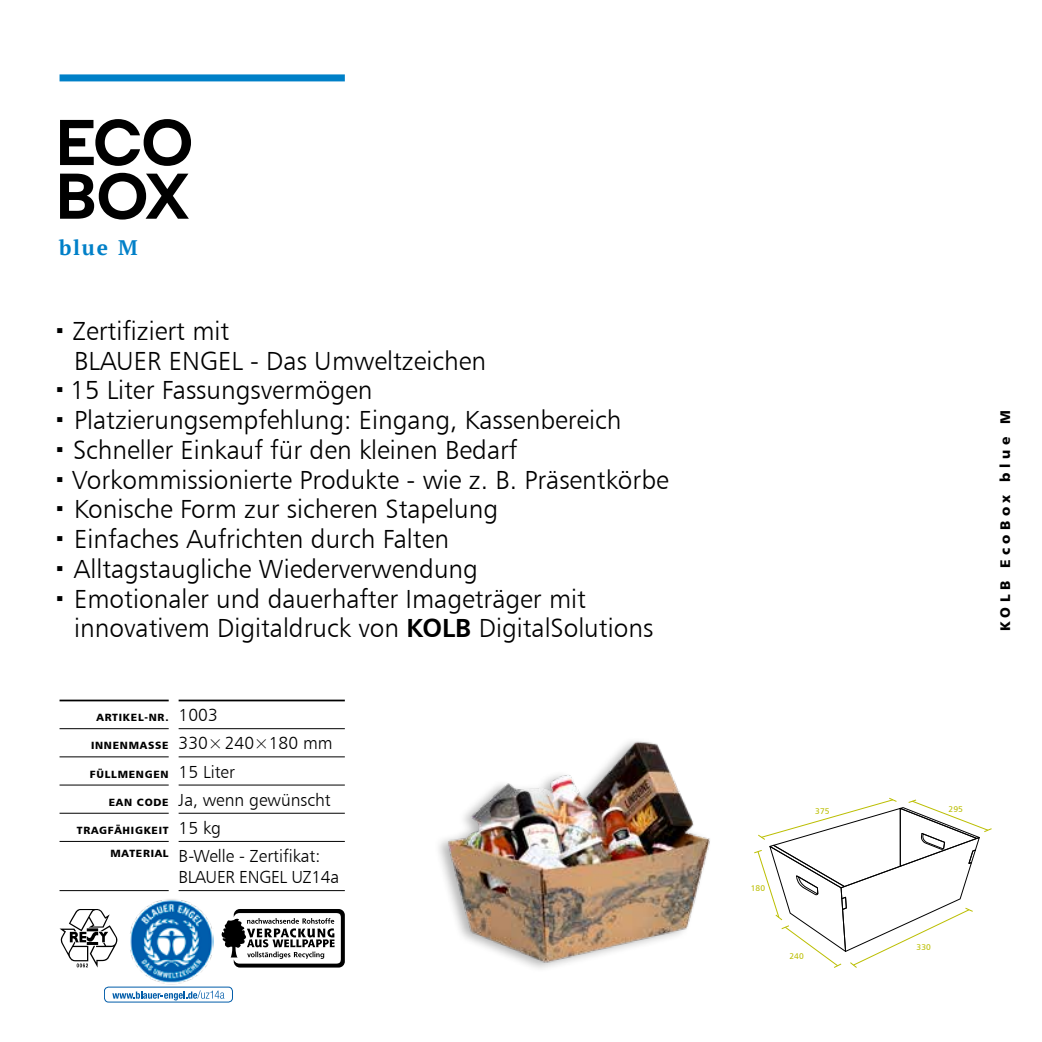
<style>
.page{position:relative;width:1042px;height:1042px;background:#fff}
.page>*{position:absolute;margin:0;border:0;box-sizing:border-box;transform-origin:0 0}
.t1{font:26.25px/29.8px "Humanist 777 BT Light B";color:#000}
.t2{font:700 21px "PT Serif";color:#0080c8}
.t3{font:17.5px "Humanist 777 BT Light B";color:#000}
.t4{font:17.5px/21px "Humanist 777 BT Light B";letter-spacing:-.02em;color:#000}
.t5{font:14px "Humanist 777 BT Black B";letter-spacing:.315em;color:#000}
.t6{font:10.5px "Humanist 777 BT Black B";letter-spacing:.07em;color:#000}
.t7{font:8.22px "Humanist 777 BT Roman B";color:#bbbe00}
.s1{font-family:"Humanist 777 BT Bold B"}
.s2{font-family:"Humanist 777 BT Light B";font-size:17.5px}
.s3{font-family:"Humanist 777 BT Black B";font-size:10.5px}
</style>
<div class="page">
<svg style="left:60px;top:173px;width:129px;height:47px"></svg>
<svg style="left:60px;top:119px;width:131px;height:47px"></svg>
<svg style="left:765px;top:797px;width:227px;height:171px"></svg>
<div style="left:60px;top:74px;width:285px;height:7px;background:#0080c8"></div>
<hr style="left:60px;top:699px;width:109px;height:2px;background:#000">
<hr style="left:179px;top:699px;width:166px;height:2px;background:#000">
<hr style="left:60px;top:728px;width:109px;height:1px;background:#000">
<hr style="left:179px;top:728px;width:166px;height:1px;background:#000">
<hr style="left:60px;top:756px;width:109px;height:1px;background:#000">
<hr style="left:179px;top:756px;width:166px;height:1px;background:#000">
<hr style="left:60px;top:785px;width:109px;height:1px;background:#000">
<hr style="left:179px;top:785px;width:166px;height:1px;background:#000">
<hr style="left:60px;top:813px;width:109px;height:1px;background:#000">
<hr style="left:179px;top:813px;width:166px;height:1px;background:#000">
<hr style="left:60px;top:841px;width:109px;height:1px;background:#000">
<hr style="left:179px;top:841px;width:166px;height:1px;background:#000">
<hr style="left:60px;top:890px;width:109px;height:1px;background:#000">
<hr style="left:179px;top:890px;width:166px;height:1px;background:#000">
<img style="left:439px;top:741px;width:326px;height:228px">
<svg style="left:222px;top:909px;width:123px;height:58px"></svg>
<svg style="left:60px;top:909px;width:57px;height:58px"></svg>
<img style="left:129px;top:899px;width:84px;height:88px">
<div style="left:104px;top:987px;width:129px;height:15px;border:1px solid #005ca9;border-radius:4px"></div>
<svg style="left:112px;top:990px;width:112px;height:10px"></svg>
<p class="t2" style="left:59px;top:234px;width:80px">blue M</p>
<p class="t1" style="left:70px;top:316px;width:600px">Zertifiziert mit<br>BLAUER ENGEL - Das Umweltzeichen<br>15 Liter Fassungsvermögen<br>Platzierungsempfehlung: Eingang, Kassenbereich Schneller Einkauf für den kleinen Bedarf Vorkommissionierte Produkte - wie z. B. Präsentkörbe Konische Form zur sicheren Stapelung<br>Einfaches Aufrichten durch Falten<br>Alltagstaugliche Wiederverwendung<br>Emotionaler und dauerhafter Imageträger mit innovativem Digitaldruck von <span class="s1">KOLB</span> DigitalSolutions</p>
<p class="t6" style="left:97px;top:711px;width:123px">ARTIKEL-NR. <span class="s2">1003</span></p>
<p class="t3" style="left:91px;top:732px;width:243px"><span class="s3">INNENMASSE</span> 330×240×180 mm</p>
<p class="t6" style="left:90px;top:767px;width:147px">FÜLLMENGEN <span class="s2">15 Liter</span></p>
<p class="t3" style="left:109px;top:789px;width:224px"><span class="s3">EAN CODE</span> Ja, wenn gewünscht</p>
<p class="t6" style="left:77px;top:823px;width:146px">TRAGFÄHIGKEIT <span class="s2">15 kg</span></p>
<p class="t4" style="left:179px;top:845px;width:162px;text-indent:-68px"><sup>MATERIAL</sup> B-Welle - Zertifikat:<br>BLAUER ENGEL UZ14a</p>
<p class="t5" style="left:996px;top:631px;width:222px;rotate:-90deg">KOLB EcoBox blue M</p>
<p class="t7" style="left:815px;top:805px;width:16px">375</p>
<p class="t7" style="left:948px;top:804px;width:16px">295</p>
<p class="t7" style="left:751px;top:883px;width:16px">180</p>
<p class="t7" style="left:789px;top:951px;width:16px">240</p>
<p class="t7" style="left:916px;top:942px;width:16px">330</p>
</div>
